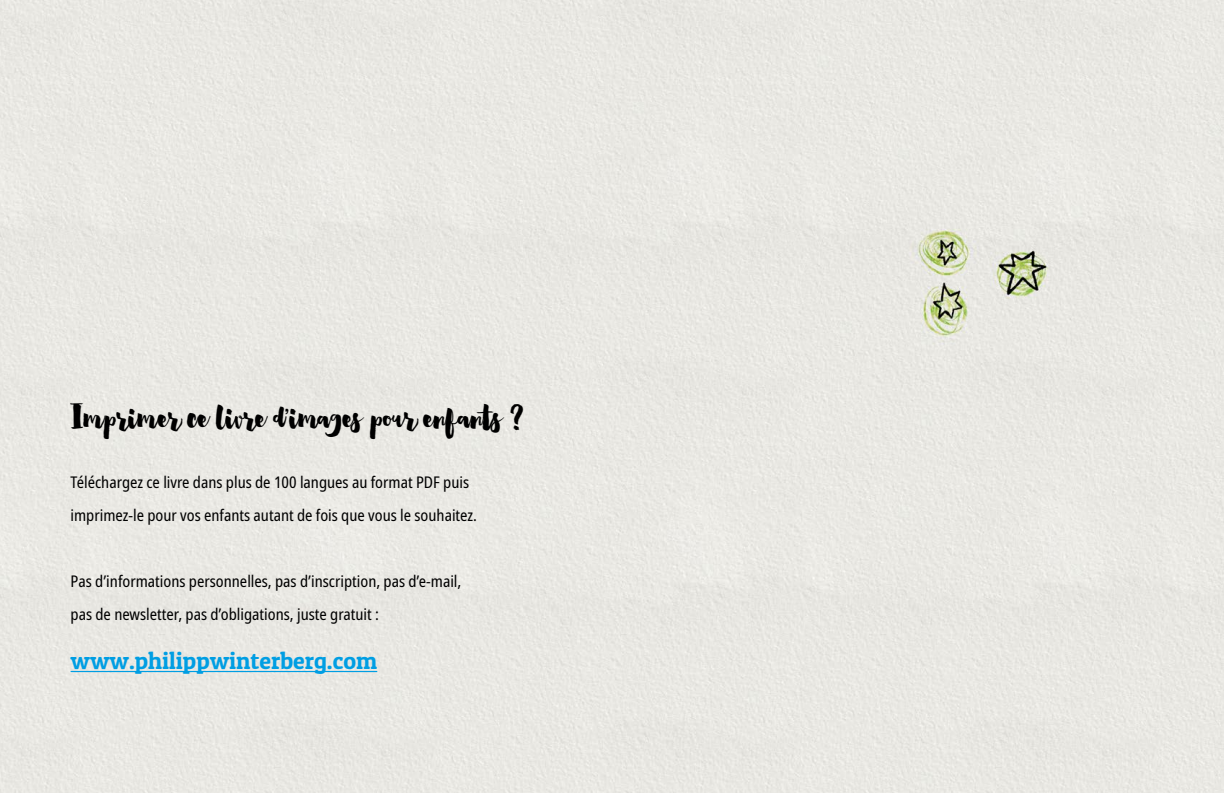
<style>
.page{position:relative;width:1224px;height:793px;background:#fff}
.page>*{position:absolute;margin:0;border:0;box-sizing:border-box;transform-origin:0 0}
.t1{font:30px "Heartwell";color:#000}
.t2{font:24px "Patua One";color:#009ee3}
.t3{font:condensed 16px/33px "Noto Sans";color:#000}
</style>
<div class="page">
<div style="left:0;top:0;width:1224px;height:792px;background:#e9e8e3"></div>
<hr style="left:71px;top:670px;width:306px;height:1px;background:#009ee3">
<h1 class="t1" style="left:71px;top:396px;width:455px">Imprimer ce livre d’images pour enfants ?</h1>
<p class="t3" style="left:71px;top:465px;width:408px">Téléchargez ce livre dans plus de 100 langues au format PDF puis imprimez-le pour vos enfants autant de fois que vous le souhaitez.</p>
<p class="t3" style="left:71px;top:564px;width:392px">Pas d’informations personnelles, pas d’inscription, pas d’e-mail, pas de newsletter, pas d’obligations, juste gratuit :</p>
<h2 class="t2" style="left:71px;top:645px;width:308px">www.philippwinterberg.com</h2>
</div>
